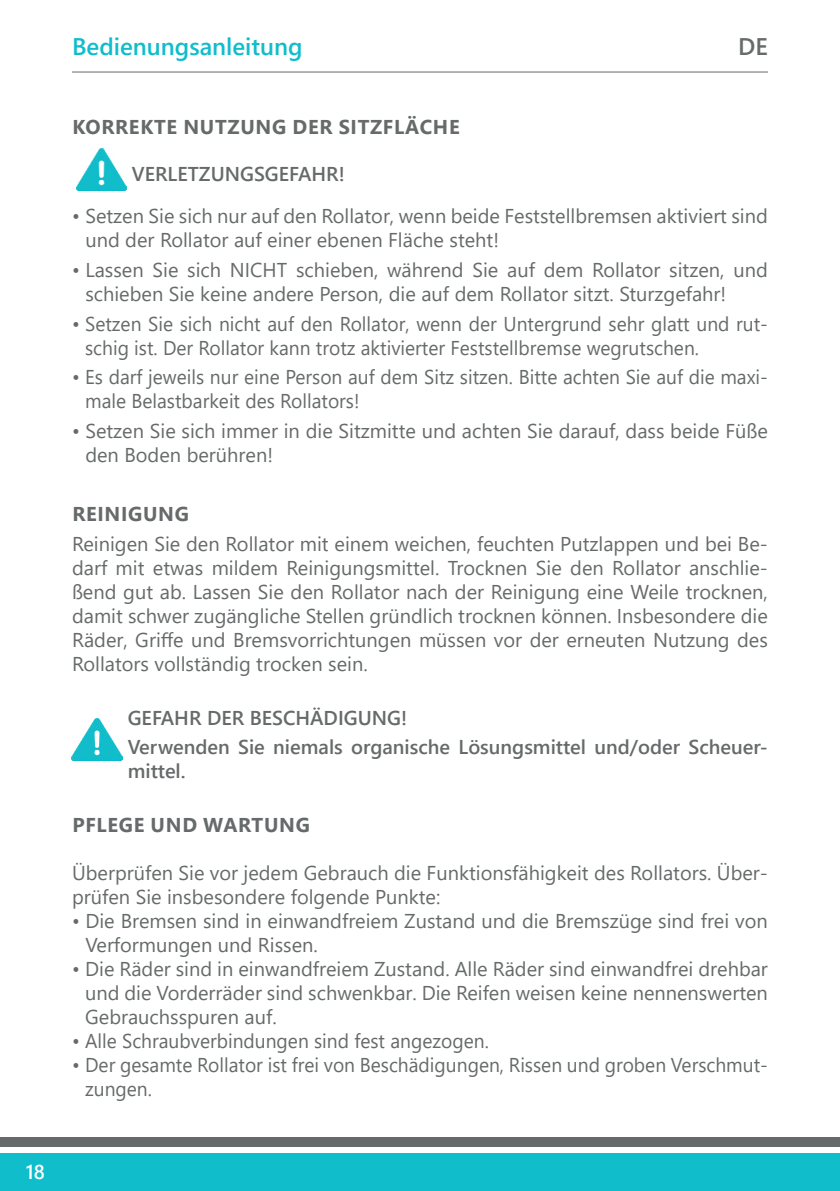
<style>
.page{position:relative;width:840px;height:1191px;background:#fff}
.page>*{position:absolute;margin:0;border:0;box-sizing:border-box;transform-origin:0 0}
.t1{font:600 24px "Segoe UI";color:#10bdcb}
.t2{font:600 24px "Segoe UI";color:#666a6a}
.t3{font:20px/24px "Segoe UI";color:#666a6a;scale:.96 1}
.t4{font:20px/24px "Segoe UI";color:#666a6a;text-align:justify}
.t5{font:600 20px/29.6px "Segoe UI";color:#666a6a}
.t6{font:700 20px "Segoe UI";letter-spacing:.035em;color:#666a6a}
.t7{font:600 20px "Segoe UI";color:#fff}
</style>
<div class="page">
<div style="left:0;top:1153px;width:839px;height:38px;background:#10bdcb"></div>
<div style="left:0;top:1137px;width:839px;height:9px;background:#66696a"></div>
<hr style="left:72px;top:71px;width:695px;height:1px;background:#66696a">
<img style="left:72px;top:718px;width:50px;height:43px">
<img style="left:76px;top:148px;width:50px;height:43px">
<p class="t7" style="left:26px;top:1163px;width:21px">18</p>
<p class="t1" style="left:72px;top:37px;width:232px">Bedienungsanleitung</p>
<p class="t2" style="left:737px;top:37px;width:31px">DE</p>
<p class="t6" style="left:72px;top:119px;width:388px">KORREKTE NUTZUNG DER SITZFLÄCHE</p>
<p class="t5" style="left:132px;top:161px;width:214px">VERLETZUNGSGEFAHR!</p>
<p class="t3" style="left:85px;top:206px;width:712px;text-indent:-13px">• Setzen Sie sich nur auf den Rollator, wenn beide Feststellbremsen aktiviert sind und der Rollator auf einer ebenen Fläche steht!</p>
<p class="t3" style="left:85px;top:260px;width:712px;text-indent:-13px">• Lassen Sie sich NICHT schieben, während Sie auf dem Rollator sitzen, und schieben Sie keine andere Person, die auf dem Rollator sitzt. Sturzgefahr!</p>
<p class="t3" style="left:85px;top:313px;width:712px;text-indent:-13px">• Setzen Sie sich nicht auf den Rollator, wenn der Untergrund sehr glatt und rut&shy;schig ist. Der Rollator kann trotz aktivierter Feststellbremse wegrutschen.</p>
<p class="t3" style="left:85px;top:367px;width:712px;text-indent:-13px">• Es darf jeweils nur eine Person auf dem Sitz sitzen. Bitte achten Sie auf die maxi&shy;male Belastbarkeit des Rollators!</p>
<p class="t3" style="left:85px;top:421px;width:712px;text-indent:-13px">• Setzen Sie sich immer in die Sitzmitte und achten Sie darauf, dass beide Füße den Boden berühren!</p>
<p class="t6" style="left:72px;top:507px;width:118px">REINIGUNG</p>
<p class="t4" style="left:72px;top:534px;width:697px">Reinigen Sie den Rollator mit einem weichen, feuchten Putzlappen und bei Be&shy;darf mit etwas mildem Reinigungsmittel. Trocknen Sie den Rollator anschlie&shy;ßend gut ab. Lassen Sie den Rollator nach der Reinigung eine Weile trocknen, damit schwer zugängliche Stellen gründlich trocknen können. Insbesondere die Räder, Gri昀昀e und Bremsvorrichtungen müssen vor der erneuten Nutzung des Rollators vollständig trocken sein.</p>
<p class="t5" style="left:128px;top:704px;width:641px">GEFAHR DER BESCHÄDIGUNG!<br>Verwenden Sie niemals organische Lösungsmittel und/oder Scheuer-</p>
<p class="t5" style="left:128px;top:758px;width:59px">mittel.</p>
<p class="t6" style="left:72px;top:817px;width:239px">PFLEGE UND WARTUNG</p>
<p class="t4" style="left:72px;top:859px;width:697px">Überprüfen Sie vor jedem Gebrauch die Funktionsfähigkeit des Rollators. Über&shy;prüfen Sie insbesondere folgende Punkte:</p>
<p class="t3" style="left:85px;top:910px;width:712px;text-indent:-13px">• Die Bremsen sind in einwandfreiem Zustand und die Bremszüge sind frei von<br>Verformungen und Rissen.</p>
<p class="t3" style="left:85px;top:958px;width:712px;text-align:justify;text-indent:-13px">• Die Räder sind in einwandfreiem Zustand. Alle Räder sind einwandfrei drehbar und die Vorderräder sind schwenkbar. Die Reifen weisen keine nennenswerten Gebrauchsspuren auf.</p>
<p class="t3" style="left:72px;top:1030px;width:435px">• Alle Schraubverbindungen sind fest angezogen.</p>
<p class="t3" style="left:85px;top:1051px;width:712px;text-indent:-13px">• Der gesamte Rollator ist frei von Beschädigungen, Rissen und groben Verschmut&shy;zungen.</p>
</div>
